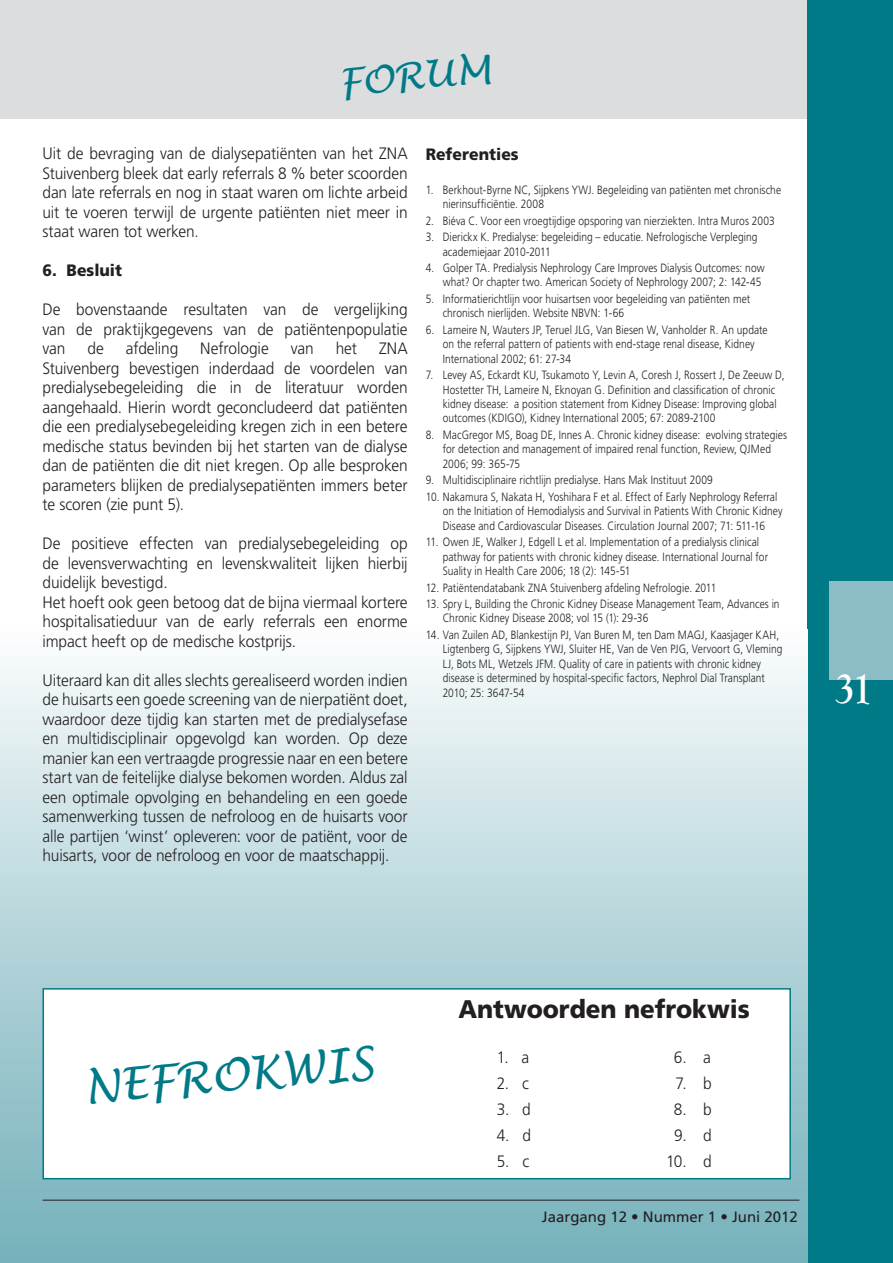
<style>
.page{position:relative;width:893px;height:1263px;background:#fff}
.page>*{position:absolute;margin:0;border:0;box-sizing:border-box;transform-origin:0 0}
.t1{font:700 45px "Goudy Old Style T";color:#fff;scale:.9 1}
.t2{font:italic 44.7px "Lucida Handwriting";color:#007a87}
.t3{font:italic 37.65px "Lucida Handwriting";color:#007a87}
.t4{font:900 25.5px "Frutiger LT";color:#231f20;scale:.95 1}
.t5{font:300 16.5px/19.5px "Frutiger LT";letter-spacing:-.005em;color:#231f20;text-align:justify;scale:.94 1}
.t6{font:900 16.5px "Frutiger LT";color:#231f20;scale:.95 1}
.t7{font:15px "Frutiger LT";color:#231f20}
.t8{font:300 12px/14.4px "Frutiger LT";letter-spacing:.005em;color:#231f20;scale:.85 1}
</style>
<div class="page">
<div style="left:0;top:0;width:893px;height:119px;background:#dcdddf"></div>
<div style="left:808px;top:0;width:85px;height:1263px;background:#007a87"></div>
<div style="left:829px;top:581px;width:64px;height:98px;background:#8cbdc6"></div>
<div style="left:0;top:629px;width:808px;height:634px;background:linear-gradient(to bottom,#f9fbfc,#70adb8)"></div>
<hr style="left:43px;top:1200px;width:756px;height:1px;background:#231f20">
<div style="left:43px;top:988px;width:748px;height:191px;background:#fff;border:2px solid #007a87"></div>
<h3 class="t3" style="left:336px;top:60px;width:154px;rotate:-5deg">FORUM</h3>
<p class="t5" style="left:43px;top:144px;width:390px">Uit de bevraging van de dialysepatiënten van het ZNA Stuivenberg bleek dat early referrals 8 % beter scoorden dan late referrals en nog in staat waren om lichte arbeid uit te voeren terwijl de urgente patiënten niet meer in staat waren tot werken.</p>
<h3 class="t6" style="left:43px;top:260px;width:85px">6. Besluit</h3>
<h3 class="t5" style="left:43px;top:300px;width:390px">De bovenstaande resultaten van de vergelijking van de praktijkgegevens van de patiëntenpopulatie van</h3>
<h3 class="t5" style="left:87px;top:339px;width:19px">de</h3>
<h3 class="t5" style="left:126px;top:339px;width:57px">afdeling</h3>
<h3 class="t5" style="left:200px;top:339px;width:74px">Nefrologie</h3>
<h3 class="t5" style="left:291px;top:339px;width:26px">van</h3>
<h3 class="t5" style="left:336px;top:339px;width:24px">het</h3>
<p class="t5" style="left:43px;top:339px;width:390px;text-indent:336px">ZNA Stuivenberg bevestigen inderdaad de voordelen van predialysebegeleiding die in de literatuur worden aangehaald. Hierin wordt geconcludeerd dat patiënten die een predialysebegeleiding kregen zich in een betere medische status bevinden bij het starten van de dialyse dan de patiënten die dit niet kregen. Op alle besproken parameters blijken de predialysepatiënten immers beter te scoren (zie punt 5).</p>
<p class="t5" style="left:43px;top:534px;width:390px;text-align:left">De positieve effecten van predialysebegeleiding op de levensverwachting en levenskwaliteit lijken hierbij duidelijk bevestigd.<br>Het hoeft ook geen betoog dat de bijna viermaal kortere hospitalisatieduur van de early referrals een enorme impact heeft op de medische kostprijs.</p>
<p class="t5" style="left:43px;top:670px;width:390px">Uiteraard kan dit alles slechts gerealiseerd worden indien de huisarts een goede screening van de nierpatiënt doet, waardoor deze tijdig kan starten met de predialysefase en multidisciplinair opgevolgd kan worden. Op deze manier kan een vertraagde progressie naar en een betere start van de feitelijke dialyse bekomen worden. Aldus zal een optimale opvolging en behandeling en een goede samenwerking tussen de nefroloog en de huisarts voor alle partijen ‘winst’ opleveren: voor de patiënt, voor de huisarts, voor de nefroloog en voor de maatschappij.</p>
<h3 class="t6" style="left:426px;top:144px;width:99px">Referenties</h3>
<p class="t8" style="left:443px;top:182px;width:400px;text-indent:-17px">1. Berkhout-Byrne NC, Sijpkens YWJ. Begeleiding van patiënten met chronische nierinsufficiëntie. 2008</p>
<p class="t8" style="left:426px;top:213px;width:412px">2. Biéva C. Voor een vroegtijdige opsporing van nierziekten. Intra Muros 2003</p>
<p class="t8" style="left:443px;top:230px;width:372px;text-indent:-17px">3. Dierickx K. Predialyse: begeleiding – educatie. Nefrologische Verpleging academiejaar 2010-2011</p>
<p class="t8" style="left:426px;top:261px;width:400px;text-align:right">4. Golper TA. Predialysis Nephrology Care Improves Dialysis Outcomes: now what? Or chapter two. American Society of Nephrology 2007; 2: 142-45</p>
<p class="t8" style="left:443px;top:292px;width:363px;text-indent:-17px">5. Informatierichtlijn voor huisartsen voor begeleiding van patiënten met chronisch nierlijden. Website NBVN: 1-66</p>
<p class="t8" style="left:443px;top:323px;width:384px;text-indent:-17px">6. Lameire N, Wauters JP, Teruel JLG, Van Biesen W, Vanholder R. An update on the referral pattern of patients with end-stage renal disease, Kidney<br>International 2002; 61: 27-34</p>
<p class="t8" style="left:443px;top:368px;width:404px;text-indent:-17px">7. Levey AS, Eckardt KU, Tsukamoto Y, Levin A, Coresh J, Rossert J, De Zeeuw D, Hostetter TH, Lameire N, Eknoyan G. Definition and classification of chronic kidney disease: a position statement from Kidney Disease: Improving global outcomes (KDIGO), Kidney International 2005; 67: 2089-2100</p>
<p class="t8" style="left:443px;top:428px;width:406px;text-indent:-17px">8. MacGregor MS, Boag DE, Innes A. Chronic kidney disease: evolving strategies for detection and management of impaired renal function, Review, QJMed<br>2006; 99: 365-75</p>
<p class="t8" style="left:426px;top:473px;width:339px">9. Multidisciplinaire richtlijn predialyse. Hans Mak Instituut 2009</p>
<p class="t8" style="left:443px;top:490px;width:401px;text-indent:-17px">10. Nakamura S, Nakata H, Yoshihara F et al. Effect of Early Nephrology Referral on the Initiation of Hemodialysis and Survival in Patients With Chronic Kidney<br>Disease and Cardiovascular Diseases. Circulation Journal 2007; 71: 511-16</p>
<p class="t8" style="left:443px;top:535px;width:384px;text-indent:-17px">11. Owen JE, Walker J, Edgell L et al. Implementation of a predialysis clinical pathway for patients with chronic kidney disease. International Journal for<br>Suality in Health Care 2006; 18 (2): 145-51</p>
<p class="t8" style="left:426px;top:580px;width:343px">12. Patiëntendatabank ZNA Stuivenberg afdeling Nefrologie. 2011</p>
<p class="t8" style="left:443px;top:597px;width:398px;text-indent:-17px">13. Spry L, Building the Chronic Kidney Disease Management Team, Advances in<br>Chronic Kidney Disease 2008; vol 15 (1): 29-36</p>
<p class="t8" style="left:443px;top:628px;width:401px;text-indent:-17px">14. Van Zuilen AD, Blankestijn PJ, Van Buren M, ten Dam MAGJ, Kaasjager KAH, Ligtenberg G, Sijpkens YWJ, Sluiter HE, Van de Ven PJG, Vervoort G, Vleming LJ, Bots ML, Wetzels JFM. Quality of care in patients with chronic kidney disease is determined by hospital-specific factors, Nephrol Dial Transplant 2010; 25: 3647-54</p>
<h1 class="t1" style="left:835px;top:663px;width:43px">31</h1>
<h2 class="t2" style="left:81px;top:1061px;width:292px;rotate:-5deg">NEFROKWIS</h2>
<h3 class="t4" style="left:458px;top:994px;width:308px">Antwoorden nefrokwis</h3>
<h3 class="t5" style="left:497px;top:1048px;width:36px">1. a</h3>
<h3 class="t5" style="left:674px;top:1048px;width:41px">6. a</h3>
<h3 class="t5" style="left:497px;top:1074px;width:36px">2. c</h3>
<h3 class="t5" style="left:675px;top:1074px;width:40px">7. b</h3>
<h3 class="t5" style="left:497px;top:1100px;width:38px">3. d</h3>
<h3 class="t5" style="left:674px;top:1100px;width:42px">8. b</h3>
<h3 class="t5" style="left:497px;top:1126px;width:38px">4. d</h3>
<h3 class="t5" style="left:674px;top:1126px;width:42px">9. d</h3>
<h3 class="t5" style="left:497px;top:1151px;width:36px">5. c</h3>
<h3 class="t5" style="left:666px;top:1151px;width:50px">10. d</h3>
<p class="t7" style="left:542px;top:1208px;width:257px">Jaargang 12 • Nummer 1 • Juni 2012</p>
</div>
